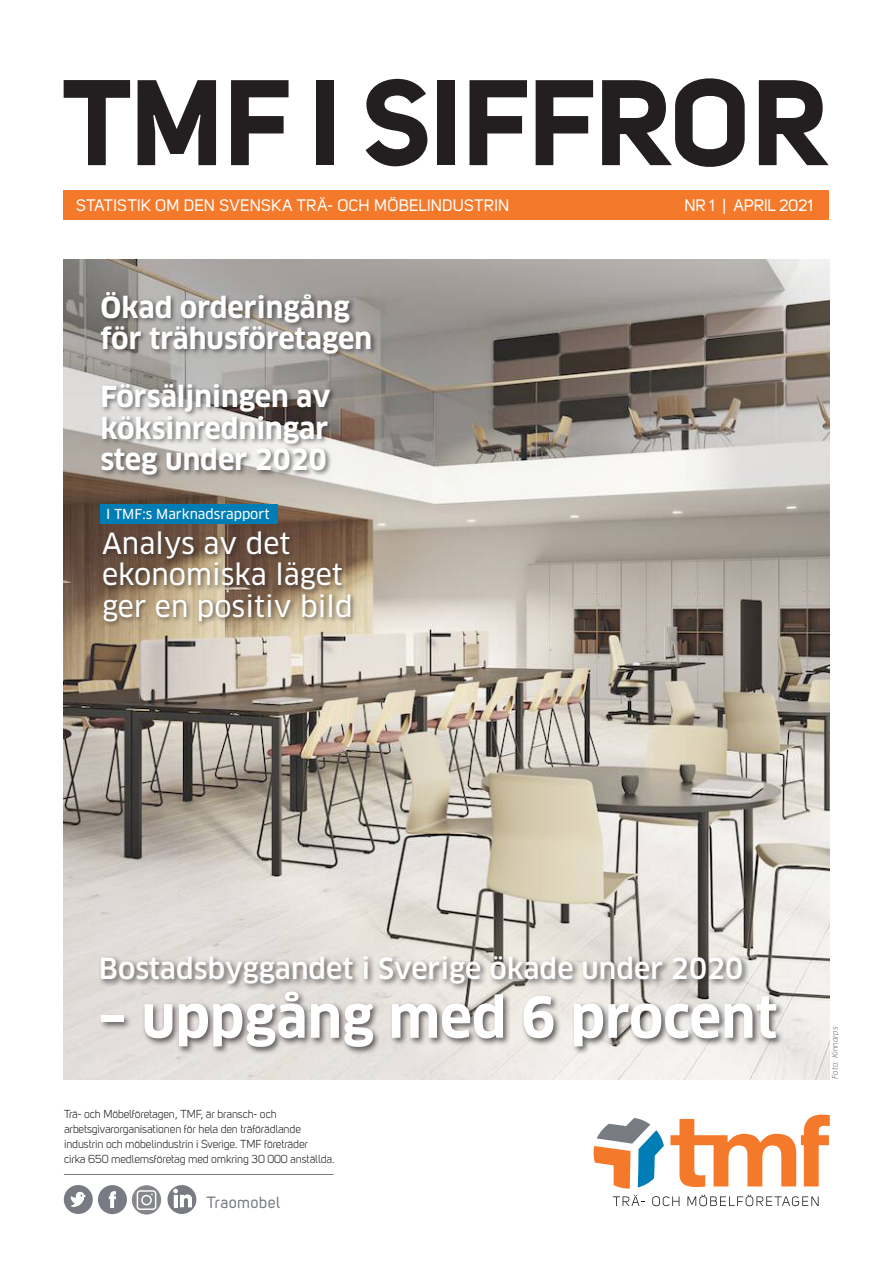
<style>
.page{position:relative;width:893px;height:1263px;background:#fff}
.page>*{position:absolute;margin:0;border:0;box-sizing:border-box;transform-origin:0 0}
.Stor_rubbe{font:120px "Uni Sans Bold";color:#231f20}
.Bröd_start{font:700 55.5px "Clan";color:#fff}
.Bröd_start-2{font:700 28.5px/31.5px "Clan";color:#fff}
.Bröd_start-3{font:28.5px "Clan News";color:#fff}
.Bröd_start-4{font:500 28.5px "Clan";color:#fff}
.Rubrik_etta_liten{font:16.5px "Uni Sans Regular";letter-spacing:.005em;color:#fff}
.t1{font:16.2px "Uni Sans Regular";letter-spacing:.015em;color:#787c82}
.Bröd_start-5{font:13.5px "Clan News";color:#fff}
.t2{font:11.4px/15px "Uni Sans Book";letter-spacing:-.01em;color:#231f20}
.bildtext{font:italic 7.5px "Clan";color:#57585a}
</style>
<div class="page">
<div style="left:64px;top:190px;width:765px;height:29px;background:#f4792a"></div>
<hr style="left:64px;top:1174px;width:269px;height:1px;background:#787c82">
<svg style="left:64px;top:1185px;width:63px;height:29px"></svg>
<svg style="left:167px;top:1185px;width:29px;height:29px"></svg>
<svg style="left:132px;top:1185px;width:29px;height:29px"></svg>
<div style="left:137px;top:1190px;width:19px;height:20px;border:1px solid #fff;border-radius:3px"></div>
<div style="left:141px;top:1195px;width:11px;height:10px;border:1px solid #fff;border-radius:50%"></div>
<svg style="left:594px;top:1118px;width:70px;height:70px"></svg>
<svg style="left:670px;top:1114px;width:160px;height:73px"></svg>
<svg style="left:613px;top:1195px;width:32px;height:11px"></svg>
<svg style="left:652px;top:1196px;width:27px;height:11px"></svg>
<svg style="left:687px;top:1195px;width:132px;height:12px"></svg>
<img style="left:64px;top:259px;width:765px;height:820px">
<div style="left:99px;top:289px;width:278px;height:71px;background:#231f20;opacity:.6"></div>
<div style="left:99px;top:954px;width:686px;height:101px;background:#231f20;opacity:.7"></div>
<div style="left:100px;top:529px;width:257px;height:98px;background:#231f20;opacity:.6"></div>
<div style="left:99px;top:383px;width:238px;height:98px;background:#231f20;opacity:.6"></div>
<div style="left:100px;top:504px;width:177px;height:20px;background:#007db5"></div>
<p class="Stor_rubbe" style="left:65px;top:48px;width:765px">TMF I SIFFROR</p>
<p class="Rubrik_etta_liten" style="left:76px;top:195px;width:435px">STATISTIK OM DEN SVENSKA TRÄ- OCH MÖBELINDUSTRIN</p>
<p class="Rubrik_etta_liten" style="left:685px;top:195px;width:130px">NR 1 | APRIL 2021</p>
<p class="Bröd_start-2" style="left:100px;top:292px;width:273px">Ökad orderingång för trähusföretagen</p>
<p class="Bröd_start-2" style="left:100px;top:381px;width:232px;text-align:justify">Försäljningen av köksinredningar steg under 2020</p>
<p class="Bröd_start-5" style="left:106px;top:506px;width:165px">I TMF:s Marknadsrapport</p>
<p class="Bröd_start-3" style="left:102px;top:526px;width:190px">Analys av det</p>
<p class="Bröd_start-3" style="left:102px;top:557px;width:242px">ekonomiska läget</p>
<p class="Bröd_start-3" style="left:102px;top:589px;width:252px">ger en positiv bild</p>
<p class="Bröd_start-4" style="left:99px;top:951px;width:646px">Bostadsbyggandet i Sverige ökade under 2020</p>
<p class="Bröd_start" style="left:99px;top:983px;width:680px">– uppgång med 6 procent</p>
<p class="t2" style="left:64px;top:1106px;width:272px">Trä- och Möbelföretagen, TMF, är bransch- och arbetsgivarorganisationen för hela den träförädlande industrin och möbelindustrin i Sverige. TMF företräder<br>cirka 650 medlemsföretag med omkring 30 000 anställda.</p>
<p class="t1" style="left:207px;top:1192px;width:75px">Traomobel</p>
<p class="bildtext" style="left:830px;top:1079px;width:54px;rotate:-90deg">Foto: Kinnarps</p>
</div>
